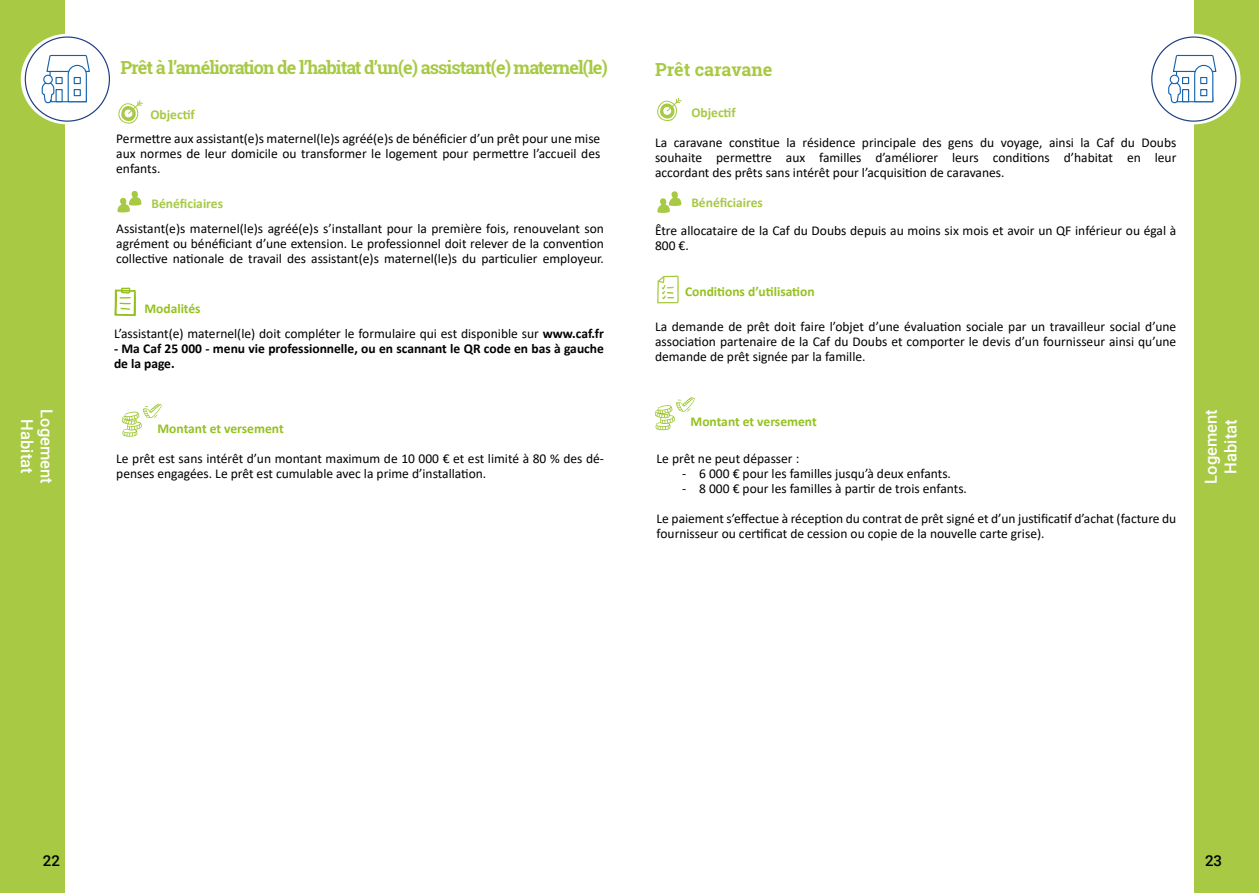
<style>
.page{position:relative;width:1259px;height:893px;background:#fff}
.page>*{position:absolute;margin:0;border:0;box-sizing:border-box;transform-origin:0 0}
.t1{font:700 18px "Roboto Slab";letter-spacing:-.05em;color:#a7c944}
.t2{font:700 18px "Roboto Slab";color:#a7c944}
.t3{font:500 16.5px/19.8px "Roboto";color:#fff;text-align:center}
.t4{font:500 15px "Roboto";color:#000}
.t5{font:13.5px/15px "Calibri";color:#000;text-align:justify}
.t6{font:700 13.5px/15px "Calibri";color:#000}
.t7{font:700 13.5px "Calibri";color:#95c11f}
.t8{font:700 13.5px "Calibri";color:#a7c944}
.s1{font-weight:700}
</style>
<div class="page">
<div style="left:1193px;top:0;width:66px;height:893px;background:#a7c944"></div>
<div style="left:0;top:0;width:65px;height:893px;background:#a7c944"></div>
<div style="left:21px;top:34px;width:93px;height:90px;border:2px solid #fff;border-radius:50%"></div>
<div style="left:1147px;top:34px;width:93px;height:90px;border:2px solid #fff;border-radius:50%"></div>
<svg style="left:25px;top:36px;width:85px;height:86px"></svg>
<div style="left:44px;top:75px;width:8px;height:9px;background:#fff;border-radius:50%"></div>
<div style="left:43px;top:75px;width:10px;height:9px;border:1px solid #1263ad;border-radius:50%"></div>
<svg style="left:1151px;top:36px;width:85px;height:86px"></svg>
<div style="left:1170px;top:75px;width:8px;height:9px;background:#fff;border-radius:50%"></div>
<div style="left:1169px;top:75px;width:10px;height:9px;border:1px solid #1263ad;border-radius:50%"></div>
<svg style="left:118px;top:100px;width:25px;height:24px"></svg>
<svg style="left:122px;top:404px;width:40px;height:33px"></svg>
<svg style="left:114px;top:287px;width:22px;height:29px"></svg>
<svg style="left:117px;top:191px;width:24px;height:21px"></svg>
<svg style="left:657px;top:98px;width:25px;height:24px"></svg>
<svg style="left:657px;top:191px;width:24px;height:22px"></svg>
<svg style="left:657px;top:276px;width:22px;height:27px"></svg>
<svg style="left:655px;top:397px;width:40px;height:33px"></svg>
<h1 class="t1" style="left:120px;top:55px;width:489px">Prêt à l’amélioration de l’habitat d’un(e) assistant(e) maternel(le)</h1>
<p class="t8" style="left:150px;top:105px;width:46px">Objectif</p>
<p class="t5" style="left:116px;top:131px;width:485px">Permettre aux assistant(e)s maternel(le)s agréé(e)s de bénéficier d’un prêt pour une mise aux normes de leur domicile ou transformer le logement pour permettre l’accueil des enfants.</p>
<p class="t8" style="left:152px;top:194px;width:73px">Bénéficiaires</p>
<p class="t5" style="left:116px;top:220px;width:489px">Assistant(e)s maternel(le)s agréé(e)s s’installant pour la première fois, renouvelant son agrément ou bénéficiant d’une extension. Le professionnel doit relever de la convention collective nationale de travail des assistant(e)s maternel(le)s du particulier employeur.</p>
<p class="t7" style="left:144px;top:299px;width:58px">Modalités</p>
<p class="t5" style="left:114px;top:325px;width:491px">L’assistant(e) maternel(le) doit compléter le formulaire qui est disponible sur <span class="s1">www.caf.fr</span></p>
<p class="t6" style="left:114px;top:340px;width:491px">- Ma Caf 25 000 - menu vie professionnelle, ou en scannant le QR code en bas à gauche de la page.</p>
<h1 class="t2" style="left:655px;top:57px;width:119px">Prêt caravane</h1>
<p class="t8" style="left:691px;top:103px;width:46px">Objectif</p>
<p class="t5" style="left:655px;top:135px;width:523px">La caravane constitue la résidence principale des gens du voyage, ainsi la Caf du Doubs souhaite permettre aux familles d’améliorer leurs conditions d’habitat en leur accordant des prêts sans intérêt pour l’acquisition de caravanes.</p>
<p class="t8" style="left:691px;top:193px;width:73px">Bénéficiaires</p>
<p class="t5" style="left:655px;top:223px;width:523px">Être allocataire de la Caf du Doubs depuis au moins six mois et avoir un QF inférieur ou égal à<br>800 €.</p>
<p class="t7" style="left:685px;top:282px;width:131px">Conditions d’utilisation</p>
<p class="t5" style="left:655px;top:318px;width:523px">La demande de prêt doit faire l’objet d’une évaluation sociale par un travailleur social d’une association partenaire de la Caf du Doubs et comporter le devis d’un fournisseur ainsi qu’une demande de prêt signée par la famille.</p>
<p class="t3" style="left:57px;top:409px;width:76px;rotate:90deg">Logement<br>Habitat</p>
<p class="t3" style="left:1200px;top:484px;width:76px;rotate:-90deg">Logement<br>Habitat</p>
<p class="t7" style="left:690px;top:412px;width:128px">Montant et versement</p>
<p class="t7" style="left:157px;top:419px;width:128px">Montant et versement</p>
<p class="t5" style="left:116px;top:451px;width:489px">Le prêt est sans intérêt d’un montant maximum de 10 000 € et est limité à 80 % des dé&shy;penses engagées. Le prêt est cumulable avec la prime d’installation.</p>
<p class="t5" style="left:656px;top:451px;width:144px">Le prêt ne peut dépasser :</p>
<p class="t5" style="left:682px;top:466px;width:270px">- 6 000 € pour les familles jusqu’à deux enfants.</p>
<p class="t5" style="left:682px;top:481px;width:286px">- 8 000 € pour les familles à partir de trois enfants.</p>
<p class="t5" style="left:656px;top:511px;width:521px">Le paiement s’effectue à réception du contrat de prêt signé et d’un justificatif d’achat (facture du fournisseur ou certificat de cession ou copie de la nouvelle carte grise).</p>
<p class="t4" style="left:43px;top:850px;width:19px">22</p>
<p class="t4" style="left:1205px;top:850px;width:19px">23</p>
</div>
